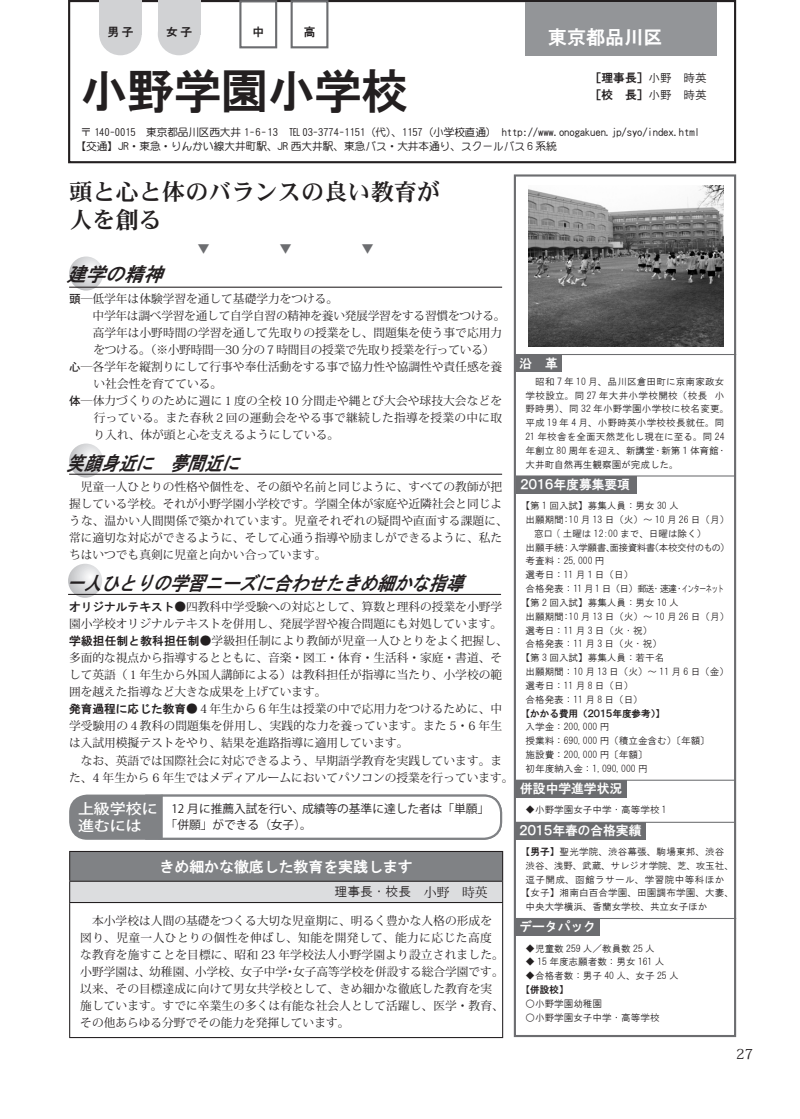
<style>
.page{position:relative;width:800px;height:1119px;background:#fff}
.page>*{position:absolute;margin:0;border:0;box-sizing:border-box;transform-origin:0 0}
.t1{font:46.8px "HG Gothic E";color:#231f20}
.t2{font:23.4px/27.6px "DFHS Mincho W7 WIN RKSJ H";letter-spacing:-.01em;color:#231f20}
.t3{font:italic 19.2px "HG Gothic E";color:#231f20;scale:.9 1}
.t4{font:19.2px "HG Gothic E";color:#fff}
.t5{font:italic 19.2px "HG Gothic E";color:#231f20}
.t6{font:14.85px "HG Gothic E";color:#fff}
.t7{font:500 14.4px/17px "Koz Go Pro";color:#fff;scale:1.11 1}
.t8{font:13.8px "Koz Min Pro";color:#231f20}
.t9{font:12.75px "HG Gothic E";color:#fff}
.t10{font:12.75px "Koz Min Pro";color:#231f20}
.t11{font:12.75px "HGP Gothic E";color:#fff}
.t12{font:11.7px/17px "Koz Min Pro";color:#231f20}
.t13{font:11.7px "Koz Min Pro";letter-spacing:-.02em;color:#231f20}
.t14{font:11.7px/15.9px "Koz Go Pro";color:#231f20}
.t15{font:11.7px "Koz Min Pro";letter-spacing:.03em;color:#231f20}
.t16{font:11.7px/17px "HG Gothic E";letter-spacing:.115em;color:#231f20}
.t17{font:10.65px/13.8px "DF Maru Gothic Md WIN RKSJ H";letter-spacing:-.01em;color:#231f20}
.t18{font:9.6px/13.8px "HG Gothic M";color:#231f20}
.t19{font:9.6px "HG Gothic M";letter-spacing:-.11em;color:#231f20}
.t20{font:9.6px "HG Gothic M";letter-spacing:-.05em;color:#231f20}
.t21{font:9.6px "HG Gothic E";color:#231f20}
.t22{font:9.6px "HG Gothic M";letter-spacing:.045em;color:#231f20}
.s1{font-family:"HG Gothic M"}
.s2{font-family:"DFHS Gothic W5 WIN RKSJ H"}
.s3{font-family:"HG Gothic E"}
.s4{font-family:"HGP Gothic E"}
</style>
<div class="page">
<div style="left:68px;top:0;width:668px;height:163px;border:2px solid #231f20"></div>
<div style="left:525px;top:2px;width:191px;height:53px;background:#939598"></div>
<div style="left:513px;top:174px;width:223px;height:862px;border:2px solid #6c6d70"></div>
<hr style="left:516px;top:354px;width:220px;height:1px;background:#6c6d70">
<div style="left:514px;top:354px;width:48px;height:18px;background:#6c6d70"></div>
<svg style="left:69px;top:256px;width:34px;height:34px"></svg>
<hr style="left:69px;top:286px;width:433px;height:2px;background:#231f20">
<svg style="left:68px;top:563px;width:34px;height:34px"></svg>
<hr style="left:68px;top:594px;width:433px;height:1px;background:#231f20">
<svg style="left:69px;top:443px;width:34px;height:34px"></svg>
<hr style="left:69px;top:473px;width:433px;height:1px;background:#231f20">
<div style="left:70px;top:851px;width:432px;height:30px;background:#808285"></div>
<div style="left:70px;top:881px;width:432px;height:21px;background:#dcdddf"></div>
<hr style="left:69px;top:901px;width:434px;height:1px;background:#231f20">
<hr style="left:69px;top:902px;width:1px;height:134px;background:#231f20">
<hr style="left:502px;top:902px;width:1px;height:134px;background:#231f20">
<hr style="left:69px;top:1036px;width:434px;height:1px;background:#231f20">
<hr style="left:69px;top:850px;width:434px;height:1px;background:#231f20">
<svg style="left:69px;top:851px;width:1px;height:50px"></svg>
<svg style="left:502px;top:851px;width:1px;height:50px"></svg>
<hr style="left:69px;top:880px;width:434px;height:1px;background:#231f20">
<hr style="left:516px;top:475px;width:219px;height:1px;background:#6c6d70">
<div style="left:516px;top:476px;width:120px;height:17px;background:#6c6d70"></div>
<hr style="left:515px;top:779px;width:219px;height:1px;background:#6c6d70">
<div style="left:515px;top:780px;width:111px;height:17px;background:#6c6d70"></div>
<hr style="left:514px;top:917px;width:222px;height:1px;background:#6c6d70">
<div style="left:514px;top:918px;width:85px;height:17px;background:#6c6d70"></div>
<hr style="left:514px;top:821px;width:219px;height:1px;background:#6c6d70">
<div style="left:514px;top:822px;width:131px;height:17px;background:#6c6d70"></div>
<div style="left:70px;top:795px;width:431px;height:43px;background:#808285;border-radius:17px"></div>
<div style="left:69px;top:794px;width:433px;height:45px;border:2px solid #808285;border-radius:17px"></div>
<div style="left:146px;top:795px;width:355px;height:43px;background:#fff;border-radius:17px"></div>
<div style="left:145px;top:794px;width:357px;height:45px;border:2px solid #808285;border-radius:17px"></div>
<div style="left:145px;top:794px;width:18px;height:45px;background:#808285;border:2px solid #808285"></div>
<div style="left:99px;top:13px;width:43px;height:42px;background:#d1d2d4;border-radius:50%"></div>
<div style="left:99px;top:0;width:43px;height:35px;background:#d1d2d4"></div>
<div style="left:158px;top:13px;width:42px;height:42px;background:#d1d2d4;border-radius:50%"></div>
<div style="left:158px;top:0;width:42px;height:35px;background:#d1d2d4"></div>
<div style="left:239px;top:0;width:38px;height:48px;border:2px solid #6c6d70"></div>
<div style="left:290px;top:0;width:38px;height:48px;border:2px solid #6c6d70"></div>
<img style="left:528px;top:185px;width:195px;height:161px">
<p class="t16" style="left:107px;top:24px;width:28px">男子</p>
<p class="t16" style="left:166px;top:24px;width:28px">女子</p>
<p class="t16" style="left:252px;top:24px;width:13px">中</p>
<p class="t16" style="left:303px;top:24px;width:13px">高</p>
<h3 class="t4" style="left:547px;top:28px;width:116px">東京都品川区</h3>
<h1 class="t1" style="left:81px;top:68px;width:329px">小野学園小学校</h1>
<p class="t17" style="left:75px;top:125px;width:625px;text-indent:5px">〒 140-0015　東京都品川区西大井 1-6-13　℡ 03-3774-1151（代）、1157（小学校直通）　http://www.onogakuen.jp/syo/index.html【交通】JR・東急・りんかい線大井町駅、JR 西大井駅、東急バス・大井本通り、スクールバス６系統</p>
<p class="t16" style="left:589px;top:70px;width:118px">［理事長］<span class="s1">小野　時英</span>［校　長］<span class="s1">小野　時英</span></p>
<h2 class="t2" style="left:69px;top:178px;width:372px">頭と心と体のバランスの良い教育が人を創る</h2>
<h3 class="t5" style="left:67px;top:265px;width:104px">建学の精神</h3>
<p class="t12" style="left:69px;top:289px;width:270px"><span class="s2">頭</span>―低学年は体験学習を通して基礎学力をつける。</p>
<p class="t13" style="left:69px;top:307px;width:438px">　　中学年は調べ学習を通して自学自習の精神を養い発展学習をする習慣をつける。</p>
<p class="t12" style="left:69px;top:323px;width:434px">　　高学年は小野時間の学習を通して先取りの授業をし、問題集を使う事で応用力</p>
<p class="t13" style="left:82px;top:341px;width:414px">　をつける。（※小野時間―30 分の７時間目の授業で先取り授業を行っている）</p>
<p class="t12" style="left:69px;top:357px;width:434px"><span class="s2">心</span>―各学年を縦割りにして行事や奉仕活動をする事で協力性や協調性や責任感を養</p>
<p class="t12" style="left:82px;top:375px;width:142px">　い社会性を育てている。</p>
<p class="t12" style="left:69px;top:392px;width:434px"><span class="s2">体</span>―体力づくりのために週に１度の全校 10 分間走や縄とび大会や球技大会などを</p>
<p class="t15" style="left:82px;top:409px;width:421px">　行っている。また春秋２回の運動会をやる事で継続した指導を授業の中に取</p>
<p class="t12" style="left:82px;top:426px;width:259px">　り入れ、体が頭と心を支えるようにしている。</p>
<h3 class="t3" style="left:67px;top:453px;width:201px">笑顔身近に　夢間近に</h3>
<p class="t12" style="left:69px;top:478px;width:440px">　児童一人ひとりの性格や個性を、その顔や名前と同じように、すべての教師が把握している学校。それが小野学園小学校です。学園全体が家庭や近隣社会と同じような、温かい人間関係で築かれています。児童それぞれの疑問や直面する課題に、常に適切な対応ができるように、そして心通う指導や励ましができるように、私たちはいつでも真剣に児童と向かい合っています。</p>
<h3 class="t3" style="left:67px;top:573px;width:449px">一人ひとりの学習ニーズに合わせたきめ細かな指導</h3>
<p class="t12" style="left:69px;top:598px;width:446px"><span class="s3">オリジナルテキスト</span>●四教科中学受験への対応として、算数と理科の授業を小野学園小学校オリジナルテキストを併用し、発展学習や複合問題にも対処しています。<span class="s3">学級担任制と教科担任制</span>●学級担任制により教師が児童一人ひとりをよく把握し、多面的な視点から指導するとともに、音楽・図工・体育・生活科・家庭・書道、そして英語（１年生から外国人講師による）は教科担任が指導に当たり、小学校の範囲を越えた指導など大きな成果を上げています。<br><span class="s3">発育過程に応じた教育</span>●４年生から６年生は授業の中で応用力をつけるために、中学受験用の４教科の問題集を併用し、実践的な力を養っています。また 5・6 年生は入試用模擬テストをやり、結果を進路指導に適用しています。<br>　なお、英語では国際社会に対応できるよう、早期語学教育を実践しています。また、4 年生から 6 年生ではメディアルームにおいてパソコンの授業を行っています。</p>
<p class="t7" style="left:78px;top:801px;width:73px">上級学校に進むには</p>
<p class="t14" style="left:166px;top:801px;width:325px;text-indent:6px">12 月に推薦入試を行い、成績等の基準に達した者は「単願」「併願」ができる（女子）。</p>
<p class="t6" style="left:159px;top:858px;width:254px">きめ細かな徹底した教育を実践します</p>
<p class="t10" style="left:334px;top:882px;width:167px"><span class="s1">理事長・校長</span>　小野　時英　</p>
<p class="t12" style="left:80px;top:911px;width:425px">　本小学校は人間の基礎をつくる大切な児童期に、明るく豊かな人格の形成を図り、児童一人ひとりの個性を伸ばし、知能を開発して、能力に応じた高度な教育を施すことを目標に、昭和 23 年学校法人小野学園より設立されました。小野学園は、幼稚園、小学校、女子中学・女子高等学校を併設する総合学園です。以来、その目標達成に向けて男女共学校として、きめ細かな徹底した教育を実施しています。すでに卒業生の多くは有能な社会人として活躍し、医学・教育、その他あらゆる分野でその能力を発揮しています。</p>
<p class="t9" style="left:519px;top:356px;width:40px">沿　革</p>
<p class="t18" style="left:525px;top:374px;width:205px">　昭和 7 年 10 月、品川区倉田町に京南家政女学校設立。同 27 年大井小学校開校（校長 小野時男）、同 32 年小野学園小学校に校名変更。平成 19 年 4 月、小野時英小学校校長就任。同<br>21 年校舎を全面天然芝化し現在に至る。同 24年創立 80 周年を迎え、新講堂・新第１体育館・大井町自然再生観察園が完成した。</p>
<p class="t18" style="left:520px;top:498px;width:159px">【第 1 回入試】募集人員：男女 30 人</p>
<p class="t18" style="left:525px;top:512px;width:205px">出願期間：10 月 13 日（火）～ 10 月 26 日（月）</p>
<p class="t18" style="left:534px;top:526px;width:174px">窓口 ( 土曜は 12:00 まで、日曜は除く）</p>
<p class="t20" style="left:525px;top:542px;width:206px">出願手続：入学願書、面接資料書（本校交付のもの）</p>
<p class="t18" style="left:525px;top:554px;width:80px">考査料：25,000 円</p>
<p class="t18" style="left:525px;top:568px;width:109px">選考日：11 月１日（日）</p>
<p class="t19" style="left:525px;top:583px;width:200px">合格発表：11 月 1 日（日）郵送・速達・インターネット</p>
<p class="t18" style="left:520px;top:595px;width:159px">【第 2 回入試】募集人員：男女 10 人</p>
<p class="t18" style="left:525px;top:609px;width:205px">出願期間：10 月 13 日（火）～ 10 月 26 日（月）</p>
<p class="t18" style="left:525px;top:623px;width:128px">選考日：11 月 3 日（火・祝）</p>
<p class="t18" style="left:525px;top:637px;width:138px">合格発表：11 月 3 日（火・祝）</p>
<p class="t18" style="left:520px;top:650px;width:145px">【第 3 回入試】募集人員：若干名</p>
<p class="t18" style="left:525px;top:664px;width:205px">出願期間：10 月 13 日（火）～ 11 月 6 日（金）</p>
<p class="t18" style="left:525px;top:678px;width:109px">選考日：11 月 8 日（日）</p>
<p class="t18" style="left:525px;top:692px;width:119px">合格発表：11 月 8 日（日）</p>
<p class="t21" style="left:520px;top:708px;width:146px">【かかる費用（<span class="s4">２０１５</span>年度参考）】</p>
<p class="t18" style="left:525px;top:720px;width:186px">入学金：200,000 円<br>授業料：690,000 円（積立金含む）〔年額〕施設費：200,000 円〔年額〕<br>初年度納入金：1,090,000 円</p>
<p class="t18" style="left:525px;top:802px;width:143px">◆小野学園女子中学・高等学校 1</p>
<p class="t18" style="left:520px;top:844px;width:205px"><span class="s3">【男子】</span>聖光学院、渋谷幕張、駒場東邦、渋谷</p>
<p class="t18" style="left:525px;top:858px;width:210px">渋谷、浅野、武蔵、サレジオ学院、芝、攻玉社、</p>
<p class="t22" style="left:525px;top:874px;width:200px">逗子開成、函館ラサール、学習院中等科ほか</p>
<p class="t18" style="left:520px;top:885px;width:215px">【女子】湘南白百合学園、田園調布学園、大妻、</p>
<p class="t18" style="left:525px;top:899px;width:183px">中央大学横浜、香蘭女学校、共立女子ほか</p>
<p class="t18" style="left:525px;top:941px;width:131px">◆児童数 259 人／教員数 25 人</p>
<p class="t18" style="left:525px;top:954px;width:140px">◆ 15 年度志願者数：男女 161 人</p>
<p class="t18" style="left:525px;top:968px;width:155px">◆合格者数：男子 40 人、女子 25 人</p>
<p class="t21" style="left:520px;top:984px;width:49px">【併設校】</p>
<p class="t18" style="left:525px;top:996px;width:78px">○小野学園幼稚園</p>
<p class="t18" style="left:525px;top:1010px;width:135px">○小野学園女子中学・高等学校</p>
<p class="t9" style="left:520px;top:478px;width:111px"><span class="s4">２０１６</span>年度募集要項</p>
<p class="t9" style="left:520px;top:782px;width:104px">併設中学進学状況</p>
<p class="t11" style="left:519px;top:824px;width:123px">２０１５年春の合格実績</p>
<p class="t9" style="left:519px;top:920px;width:78px">データパック</p>
<p class="t8" style="left:736px;top:1043px;width:18px">27</p>
</div>
